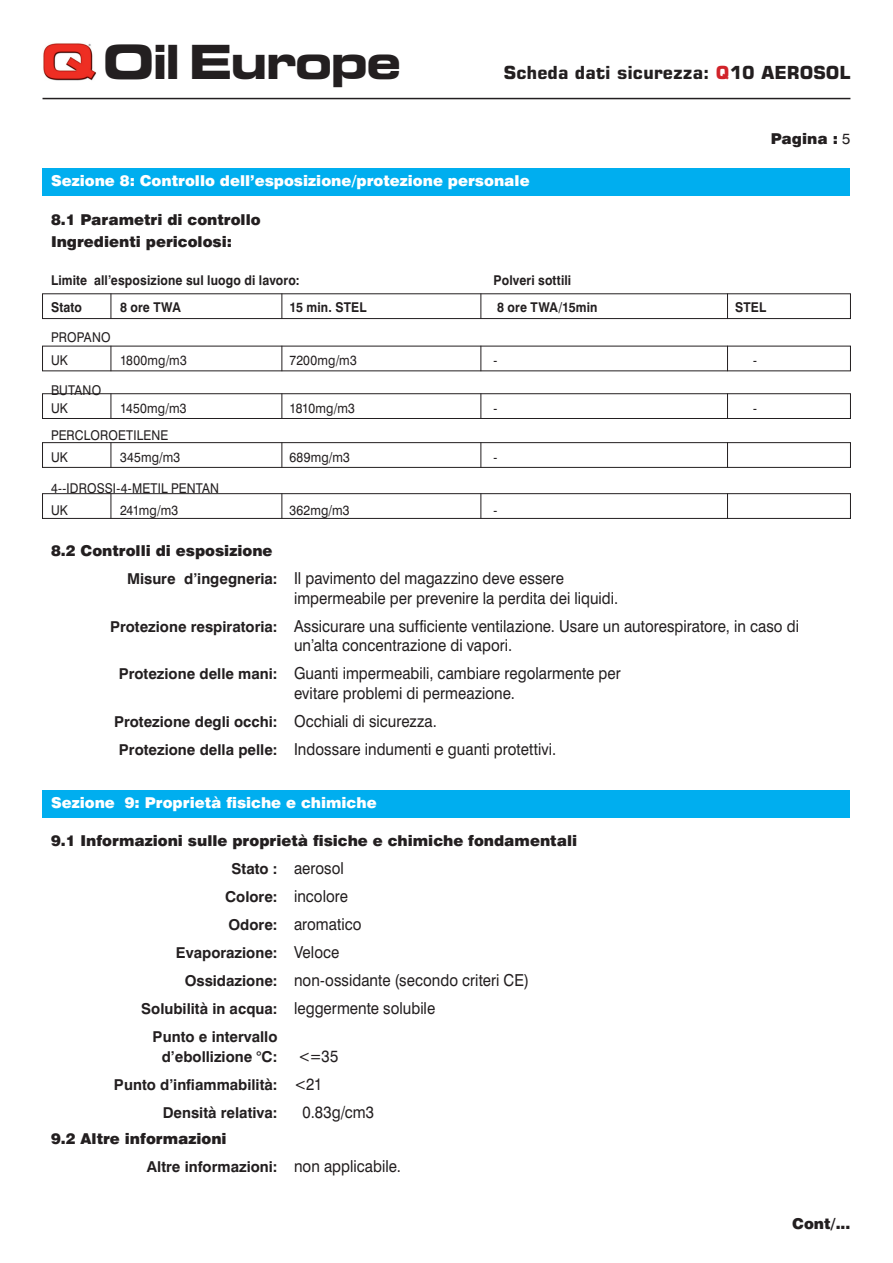
<style>
.page{position:relative;width:893px;height:1263px;background:#fff}
.page>*{position:absolute;margin:0;border:0;box-sizing:border-box;transform-origin:0 0}
.t1{font:700 expanded 46.95px "Square 721 BT";letter-spacing:-.05em;color:#231f20}
.t2{font:700 18px "Square 721 BT";color:#231f20}
.t3{font:16.5px/28px "Swiss 721 BT";color:#231f20;scale:.91 1}
.t4{font:900 15px/22.2px "Swiss 721 BT";color:#231f20}
.t5{font:700 15px/19.5px "Swiss 721 BT";color:#231f20;text-align:right}
.t6{font:900 15px "Swiss 721 BT";color:#fff}
.t7{font:13.5px/22.2px "Swiss 721 BT";letter-spacing:.015em;color:#231f20;scale:.91 1}
.t8{font:700 13.5px "Swiss 721 BT";letter-spacing:.01em;color:#231f20;scale:.91 1}
.t9{font:13.5px "Swiss 721 BT";letter-spacing:-.005em;color:#231f20;scale:.91 1}
.s1{color:#d1232a}
.s2{font-weight:400}
.s3{font-weight:700;font-size:15px}
.s4{font-weight:400;font-size:16.5px}
.s5{font-weight:700}
</style>
<div class="page">
<div style="left:43px;top:168px;width:807px;height:28px;background:#00aeef"></div>
<img style="left:43px;top:43px;width:53px;height:38px">
<hr style="left:43px;top:98px;width:807px;height:1px;background:#231f20">
<div style="left:42px;top:293px;width:809px;height:26px;border:1px solid #231f20"></div>
<svg style="left:111px;top:293px;width:1px;height:26px"></svg>
<svg style="left:281px;top:293px;width:1px;height:26px"></svg>
<svg style="left:480px;top:293px;width:1px;height:26px"></svg>
<svg style="left:727px;top:293px;width:1px;height:26px"></svg>
<svg style="left:111px;top:346px;width:1px;height:25px"></svg>
<svg style="left:281px;top:346px;width:1px;height:25px"></svg>
<svg style="left:480px;top:346px;width:1px;height:25px"></svg>
<svg style="left:727px;top:346px;width:1px;height:25px"></svg>
<div style="left:42px;top:393px;width:809px;height:26px;border:1px solid #231f20"></div>
<svg style="left:111px;top:393px;width:1px;height:26px"></svg>
<svg style="left:281px;top:393px;width:1px;height:26px"></svg>
<svg style="left:480px;top:393px;width:1px;height:26px"></svg>
<svg style="left:727px;top:393px;width:1px;height:26px"></svg>
<div style="left:42px;top:442px;width:809px;height:26px;border:1px solid #231f20"></div>
<svg style="left:111px;top:442px;width:1px;height:26px"></svg>
<svg style="left:281px;top:442px;width:1px;height:26px"></svg>
<svg style="left:480px;top:442px;width:1px;height:26px"></svg>
<svg style="left:727px;top:442px;width:1px;height:26px"></svg>
<div style="left:42px;top:493px;width:809px;height:26px;border:1px solid #231f20"></div>
<svg style="left:111px;top:493px;width:1px;height:26px"></svg>
<svg style="left:281px;top:493px;width:1px;height:26px"></svg>
<svg style="left:480px;top:493px;width:1px;height:26px"></svg>
<svg style="left:727px;top:493px;width:1px;height:26px"></svg>
<div style="left:43px;top:790px;width:807px;height:27px;background:#00aeef"></div>
<h1 class="t1" style="left:103px;top:34px;width:300px">Oil Europe</h1>
<p class="t2" style="left:504px;top:62px;width:348px">Scheda dati sicurezza: <span class="s1">Q</span>10 AEROSOL</p>
<p class="t4" style="left:771px;top:128px;width:81px">Pagina : <span class="s2">5</span></p>
<p class="t6" style="left:51px;top:172px;width:480px">Sezione 8: Controllo dell’esposizione/protezione personale</p>
<p class="t4" style="left:51px;top:208px;width:211px">8.1 Parametri di controllo<br>Ingredienti pericolosi:</p>
<p class="t8" style="left:51px;top:272px;width:275px">Limite all’esposizione sul luogo di lavoro:</p>
<p class="t8" style="left:494px;top:272px;width:87px">Polveri sottili</p>
<p class="t8" style="left:51px;top:299px;width:36px">Stato</p>
<p class="t8" style="left:120px;top:299px;width:68px">8 ore TWA</p>
<p class="t8" style="left:290px;top:299px;width:86px">15 min. STEL</p>
<p class="t8" style="left:497px;top:299px;width:112px">8 ore TWA/15min</p>
<p class="t8" style="left:735px;top:299px;width:36px">STEL</p>
<p class="t7" style="left:51px;top:326px;width:67px">PROPANO<br>UK</p>
<p class="t7" style="left:120px;top:349px;width:75px">1800mg/m3</p>
<p class="t7" style="left:290px;top:349px;width:75px">7200mg/m3</p>
<p class="t7" style="left:494px;top:349px;width:6px">-</p>
<p class="t7" style="left:753px;top:349px;width:6px">-</p>
<p class="t7" style="left:51px;top:381px;width:57px;line-height:18px">BUTANO<br>UK</p>
<p class="t7" style="left:120px;top:397px;width:75px">1450mg/m3</p>
<p class="t9" style="left:290px;top:400px;width:73px">1810mg/m3</p>
<p class="t7" style="left:494px;top:397px;width:6px">-</p>
<p class="t7" style="left:753px;top:397px;width:6px">-</p>
<p class="t7" style="left:51px;top:424px;width:130px">PERCLOROETILENE<br>UK</p>
<p class="t7" style="left:120px;top:446px;width:68px">345mg/m3</p>
<p class="t7" style="left:290px;top:446px;width:68px">689mg/m3</p>
<p class="t7" style="left:494px;top:446px;width:6px">-</p>
<p class="t7" style="left:51px;top:477px;width:186px">4--IDROSSI-4-METIL PENTAN<br>UK</p>
<p class="t7" style="left:120px;top:499px;width:65px">241mg/m3</p>
<p class="t7" style="left:290px;top:499px;width:68px">362mg/m3</p>
<p class="t7" style="left:494px;top:499px;width:6px">-</p>
<p class="t4" style="left:51px;top:540px;width:223px">8.2 Controlli di esposizione</p>
<p class="t3" style="left:294px;top:569px;width:358px;line-height:19.5px;text-indent:-167px"><span class="s3">Misure d’ingegneria:</span> Il pavimento del magazzino deve essere impermeabile per prevenire la perdita dei liquidi.</p>
<p class="t3" style="left:294px;top:616px;width:556px;line-height:19.5px;text-indent:-184px"><span class="s3">Protezione respiratoria:</span> Assicurare una sufficiente ventilazione. Usare un autorespiratore, in caso di un’alta concentrazione di vapori.</p>
<p class="t3" style="left:294px;top:664px;width:360px;line-height:19.5px;text-indent:-175px"><span class="s3">Protezione delle mani:</span> Guanti impermeabili, cambiare regolarmente per evitare problemi di permeazione.</p>
<p class="t5" style="left:114px;top:712px;width:324px">Protezione degli occhi: <span class="s4">Occhiali di sicurezza.</span></p>
<p class="t3" style="left:119px;top:735px;width:482px"><span class="s3">Protezione della pelle:</span> Indossare indumenti e guanti protettivi.</p>
<p class="t6" style="left:51px;top:794px;width:327px">Sezione 9: Proprietà fisiche e chimiche</p>
<p class="t4" style="left:51px;top:830px;width:528px">9.1 Informazioni sulle proprietà fisiche e chimiche fondamentali</p>
<p class="t3" style="left:225px;top:854px;width:151px;text-indent:6px"><span class="s3">Stato :</span> aerosol<br><span class="s3">Colore:</span> incolore<br><span class="s3">Odore:</span> aromatico</p>
<p class="t5" style="left:176px;top:943px;width:165px">Evaporazione: <span class="s4">Veloce</span></p>
<p class="t3" style="left:141px;top:966px;width:428px;text-indent:43px"><span class="s3">Ossidazione:</span> non-ossidante (secondo criteri CE)<br><span class="s3">Solubilità in acqua:</span> leggermente solubile</p>
<p class="t5" style="left:153px;top:1027px;width:126px">Punto e intervallo d’ebollizione °C:</p>
<p class="t3" style="left:298px;top:1042px;width:45px">&lt;=35</p>
<p class="t5" style="left:114px;top:1070px;width:210px;line-height:28px;text-align:center">Punto d’infiammabilità: <span class="s4">&lt;21<br></span>Densità relativa:</p>
<p class="t3" style="left:303px;top:1098px;width:80px">0.83g/cm3</p>
<p class="t4" style="left:147px;top:1125px;width:255px;line-height:28px;text-indent:-96px">9.2 Altre informazioni<br><span class="s5">Altre informazioni:</span> <span class="s4">non applicabile.</span></p>
<p class="t4" style="left:792px;top:1212px;width:60px">Cont/...</p>
</div>
